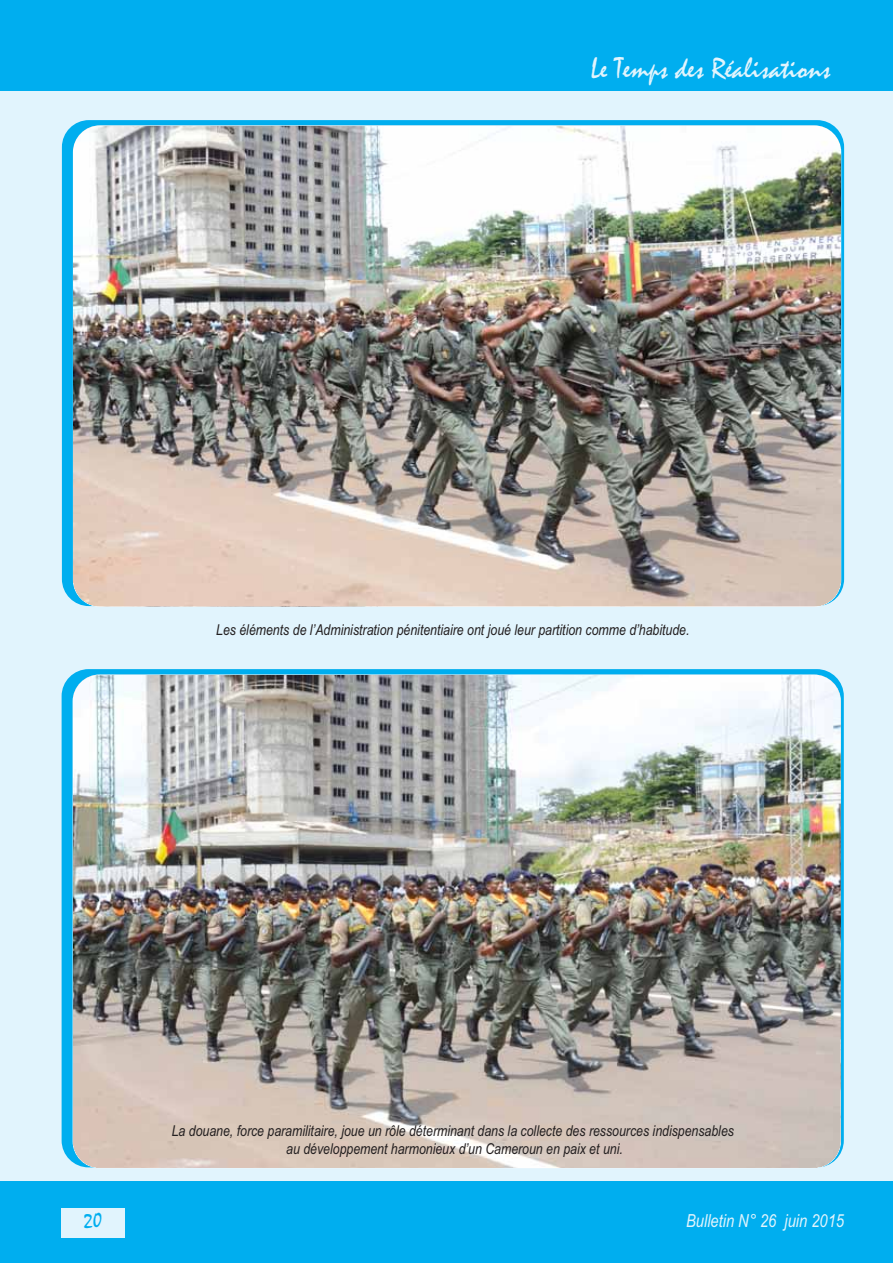
<style>
.page{position:relative;width:893px;height:1263px;background:#fff}
.page>*{position:absolute;margin:0;border:0;box-sizing:border-box;transform-origin:0 0}
.t1{font:30px "Mistral";color:#e1f4fd}
.t2{font:21px "Mistral";color:#00aeef}
.t3{font:italic 18px "Arial Narrow";color:#e1f4fd}
.t4{font:italic 15px/18px "Arial Narrow";color:#231f20;text-align:center}
</style>
<div class="page">
<div style="left:0;top:90px;width:893px;height:1092px;background:#e1f4fd"></div>
<div style="left:0;top:1182px;width:893px;height:81px;background:#00aeef"></div>
<div style="left:0;top:0;width:893px;height:90px;background:#00aeef"></div>
<div style="left:62px;top:1208px;width:63px;height:29px;background:#e1f4fd"></div>
<div style="left:62px;top:120px;width:782px;height:486px;background:#00aeef;border-radius:27px"></div>
<img style="left:73px;top:125px;width:768px;height:482px;border-radius:27px">
<div style="left:62px;top:669px;width:782px;height:498px;background:#00aeef;border-radius:27px"></div>
<img style="left:73px;top:675px;width:768px;height:493px;border-radius:27px">
<h1 class="t1" style="left:591px;top:57px;width:241px">Le Temps des Réalisations</h1>
<p class="t4" style="left:216px;top:622px;width:475px">Les éléments de l’Administration pénitentiaire ont joué leur partition comme d’habitude.</p>
<h2 class="t2" style="left:84px;top:1212px;width:19px">20</h2>
<p class="t4" style="left:172px;top:1123px;width:564px">La douane, force paramilitaire, joue un rôle déterminant dans la collecte des ressources indispensables au développement harmonieux d’un Cameroun en paix et uni.</p>
<p class="t3" style="left:686px;top:1214px;width:159px">Bulletin N° 26 juin 2015</p>
</div>
